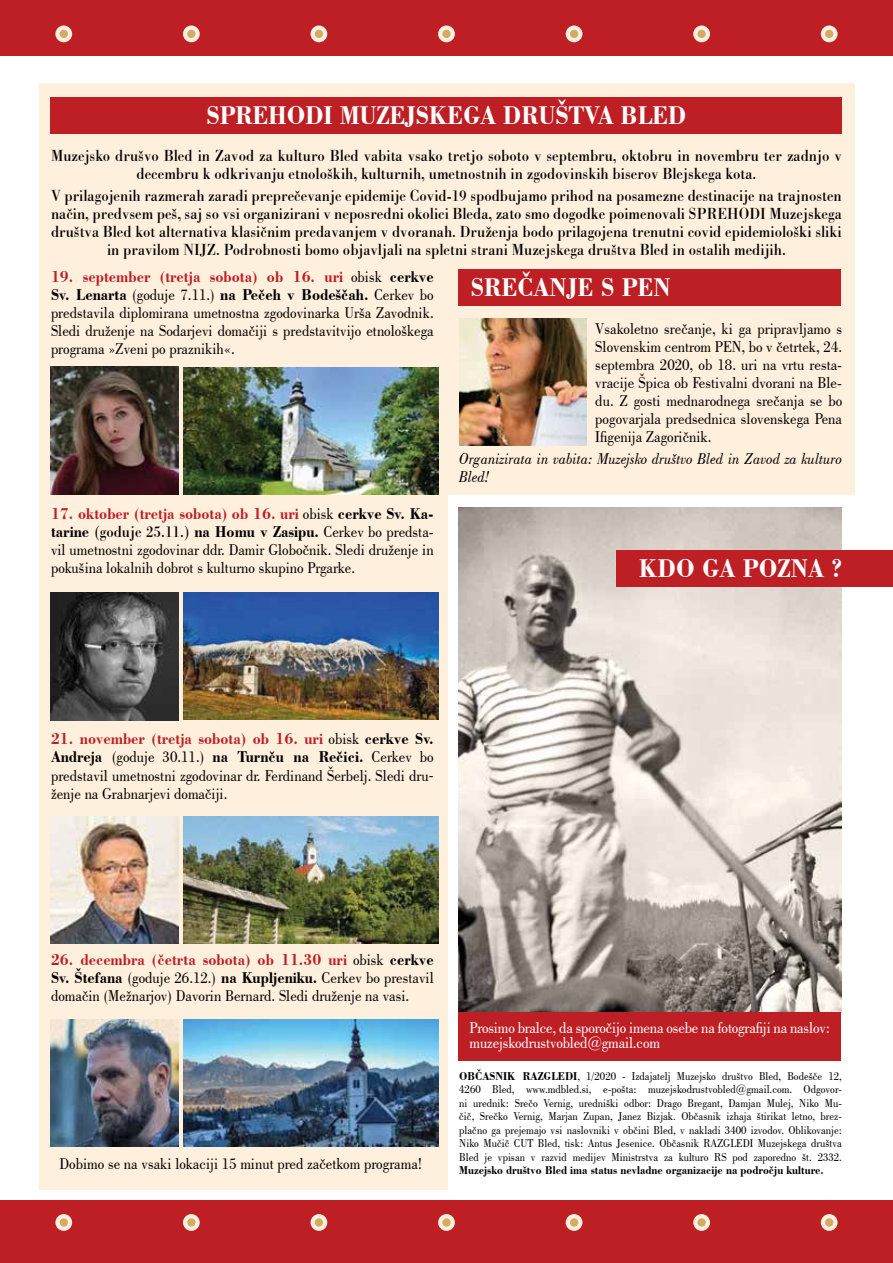
<style>
.page{position:relative;width:893px;height:1263px;background:#fff}
.page>*{position:absolute;margin:0;border:0;box-sizing:border-box;transform-origin:0 0}
.t1{font:700 27px "Bodoni BT";letter-spacing:-.01em;color:#fff;scale:.9 1}
.t2{font:16.5px/18px "Bodoni BT";color:#000;text-align:justify;scale:.9 1}
.t3{font:16.5px/18px "Bodoni BT";color:#000;text-align:center;scale:.9 1}
.t4{font:16.5px/15px "Bodoni BT";letter-spacing:-.01em;color:#fff;scale:.9 1}
.t5{font:italic 16.5px/18px "Bodoni BT";color:#000;scale:.9 1}
.t6{font:12px/13.5px "Bodoni BT";color:#000;text-align:justify;scale:.9 1}
.t7{font:700 12px "Bodoni BT";color:#000;scale:.9 1}
.s1{font-weight:700;color:#be1f24}
.s2{font-weight:700}
.s3{font-style:inherit}
</style>
<div class="page">
<div style="left:0;top:1201px;width:893px;height:62px;background:#be1f24"></div>
<div style="left:0;top:0;width:893px;height:55px;background:#be1f24"></div>
<div style="left:55px;top:26px;width:17px;height:16px;background:#fff0de;border-radius:50%"></div>
<div style="left:60px;top:30px;width:8px;height:8px;background:#d2ab67;border-radius:50%"></div>
<div style="left:183px;top:26px;width:17px;height:16px;background:#fff0de;border-radius:50%"></div>
<div style="left:187px;top:30px;width:8px;height:8px;background:#d2ab67;border-radius:50%"></div>
<div style="left:311px;top:26px;width:16px;height:16px;background:#fff0de;border-radius:50%"></div>
<div style="left:315px;top:30px;width:8px;height:8px;background:#d2ab67;border-radius:50%"></div>
<div style="left:438px;top:26px;width:17px;height:16px;background:#fff0de;border-radius:50%"></div>
<div style="left:442px;top:30px;width:9px;height:8px;background:#d2ab67;border-radius:50%"></div>
<div style="left:566px;top:26px;width:16px;height:16px;background:#fff0de;border-radius:50%"></div>
<div style="left:570px;top:30px;width:8px;height:8px;background:#d2ab67;border-radius:50%"></div>
<div style="left:693px;top:26px;width:17px;height:16px;background:#fff0de;border-radius:50%"></div>
<div style="left:697px;top:30px;width:9px;height:8px;background:#d2ab67;border-radius:50%"></div>
<div style="left:821px;top:26px;width:17px;height:16px;background:#fff0de;border-radius:50%"></div>
<div style="left:825px;top:30px;width:8px;height:8px;background:#d2ab67;border-radius:50%"></div>
<svg style="left:55px;top:1214px;width:17px;height:17px"></svg>
<div style="left:60px;top:1218px;width:8px;height:8px;background:#d2ab67;border-radius:50%"></div>
<svg style="left:183px;top:1214px;width:17px;height:17px"></svg>
<div style="left:187px;top:1218px;width:8px;height:8px;background:#d2ab67;border-radius:50%"></div>
<div style="left:311px;top:1214px;width:16px;height:17px;background:#fff0de;border-radius:50%"></div>
<div style="left:315px;top:1218px;width:8px;height:8px;background:#d2ab67;border-radius:50%"></div>
<div style="left:438px;top:1214px;width:17px;height:17px;background:#fff0de;border-radius:50%"></div>
<div style="left:442px;top:1218px;width:9px;height:8px;background:#d2ab67;border-radius:50%"></div>
<div style="left:566px;top:1214px;width:16px;height:17px;background:#fff0de;border-radius:50%"></div>
<div style="left:570px;top:1218px;width:8px;height:8px;background:#d2ab67;border-radius:50%"></div>
<svg style="left:693px;top:1214px;width:17px;height:17px"></svg>
<div style="left:697px;top:1218px;width:9px;height:8px;background:#d2ab67;border-radius:50%"></div>
<svg style="left:821px;top:1214px;width:17px;height:17px"></svg>
<div style="left:825px;top:1218px;width:8px;height:8px;background:#d2ab67;border-radius:50%"></div>
<div style="left:39px;top:488px;width:408px;height:702px;background:#fff0de"></div>
<div style="left:39px;top:83px;width:816px;height:411px;background:#fff0de"></div>
<img style="left:459px;top:507px;width:382px;height:505px">
<div style="left:459px;top:1012px;width:382px;height:48px;background:#be1f24"></div>
<img style="left:51px;top:367px;width:127px;height:127px">
<img style="left:184px;top:367px;width:255px;height:127px">
<img style="left:51px;top:592px;width:127px;height:128px">
<img style="left:184px;top:592px;width:255px;height:128px">
<img style="left:51px;top:816px;width:127px;height:127px">
<img style="left:184px;top:816px;width:255px;height:127px">
<img style="left:51px;top:1019px;width:127px;height:128px">
<img style="left:184px;top:1019px;width:255px;height:128px">
<div style="left:459px;top:269px;width:382px;height:37px;background:#be1f24"></div>
<div style="left:51px;top:97px;width:791px;height:37px;background:#be1f24"></div>
<img style="left:459px;top:318px;width:128px;height:128px">
<div style="left:616px;top:550px;width:277px;height:37px;background:#be1f24"></div>
<h1 class="t1" style="left:207px;top:98px;width:535px">SPREHODI MUZEJSKEGA DRUŠTVA BLED</h1>
<p class="t3" style="left:51px;top:146px;width:880px">Muzejsko drušvo Bled in Zavod za kulturo Bled vabita vsako tretjo soboto v septembru, oktobru in novembru ter zadnjo v decembru k odkrivanju etnoloških, kulturnih, umetnostnih in zgodovinskih biserov Blejskega kota.</p>
<p class="t3" style="left:51px;top:187px;width:880px">V prilagojenih razmerah zaradi preprečevanje epidemije Covid-19 spodbujamo prihod na posamezne destinacije na trajnosten način, predvsem peš, saj so vsi organizirani v neposredni okolici Bleda, zato smo dogodke poimenovali SPREHODI Muzejskega društva Bled kot alternativa klasičnim predavanjem v dvoranah. Druženja bodo prilagojena trenutni covid epidemiološki sliki in pravilom NIJZ. Podrobnosti bomo objavljali na spletni strani Muzejskega društva Bled in ostalih medijih.</p>
<p class="t2" style="left:51px;top:267px;width:427px"><span class="s1">19. september (tretja sobota) ob 16. uri</span> obisk <span class="s2">cerkve Sv. Lenarta</span> (goduje 7.11.) <span class="s2">na Pečeh v Bodeščah.</span> Cerkev bo predstavila diplomirana umetnostna zgodovinarka Urša Zavodnik.<br>Sledi druženje na Sodarjevi domačiji s predstavitvijo etnološkega programa »Zveni po praznikih«.</p>
<p class="t2" style="left:51px;top:504px;width:427px"><span class="s1">17. oktober (tretja sobota) ob 16. uri</span> obisk <span class="s2">cerkve Sv. Ka&shy;tarine</span> <span class="s3">(goduje 25.11.)</span> <span class="s2">na Homu v Zasipu.</span> Cerkev bo predsta&shy;vil umetnostni zgodovinar ddr. Damir Globočnik. Sledi druženje in pokušina lokalnih dobrot s kulturno skupino Prgarke.</p>
<h1 class="t1" style="left:471px;top:271px;width:224px">SREČANJE S PEN</h1>
<p class="t2" style="left:595px;top:319px;width:276px">Vsakoletno srečanje, ki ga pripravljamo s Slovenskim centrom PEN, bo v četrtek, 24. septembra 2020, ob 18. uri na vrtu resta&shy;vracije Špica ob Festivalni dvorani na Ble&shy;du. Z gosti mednarodnega srečanja se bo pogovarjala predsednica slovenskega Pena Ifigenija Zagoričnik.</p>
<p class="t5" style="left:459px;top:449px;width:427px">Organizirata in vabita: Muzejsko društvo Bled in Zavod za kulturo<br>Bled!</p>
<h1 class="t1" style="left:639px;top:552px;width:227px">KDO GA POZNA ?</h1>
<p class="t2" style="left:51px;top:730px;width:427px"><span class="s1">21. november (tretja sobota) ob 16. uri</span> obisk <span class="s2">cerkve Sv.<br>Andreja</span> (goduje 30.11.) <span class="s2">na Turnču na Rečici.</span> Cerkev bo predstavil umetnostni zgodovinar dr. Ferdinand Šerbelj. Sledi dru&shy;ženje na Grabnarjevi domačiji.</p>
<p class="t2" style="left:51px;top:950px;width:427px"><span class="s1">26. decembra (četrta sobota) ob 11.30 uri</span> obisk <span class="s2">cerkve Sv. Štefana</span> (goduje 26.12.) <span class="s2">na Kupljeniku.</span> Cerkev bo prestavil domačin (Mežnarjov) Davorin Bernard. Sledi druženje na vasi.</p>
<p class="t2" style="left:60px;top:1155px;width:404px">Dobimo se na vsaki lokaciji 15 minut pred začetkom programa!</p>
<p class="t4" style="left:470px;top:1019px;width:402px">Prosimo bralce, da sporočijo imena osebe na fotografiji na naslov: muzejskodrustvobled@gmail.com</p>
<p class="t6" style="left:459px;top:1069px;width:427px"><span class="s2">OBČASNIK RAZGLEDI</span>, 1/2020 - Izdajatelj Muzejsko društvo Bled, Bodešče 12, 4260 Bled, www.mdbled.si, e-pošta: muzejskodrustvobled@gmail.com. Odgovor&shy;ni urednik: Srečo Vernig, uredniški odbor: Drago Bregant, Damjan Mulej, Niko Mu&shy;čič, Srečko Vernig, Marjan Zupan, Janez Bizjak. Občasnik izhaja štirikat letno, brez&shy;plačno ga prejemajo vsi naslovniki v občini Bled, v nakladi 3400 izvodov. Oblikovanje:<br>Niko Mučič CUT Bled, tisk: Antus Jesenice. Občasnik RAZGLEDI Muzejskega društva Bled je vpisan v razvid medijev Ministrstva za kulturo RS pod zaporedno št. 2332.</p>
<p class="t7" style="left:459px;top:1163px;width:407px">Muzejsko društvo Bled ima status nevladne organizacije na področju kulture.</p>
</div>
